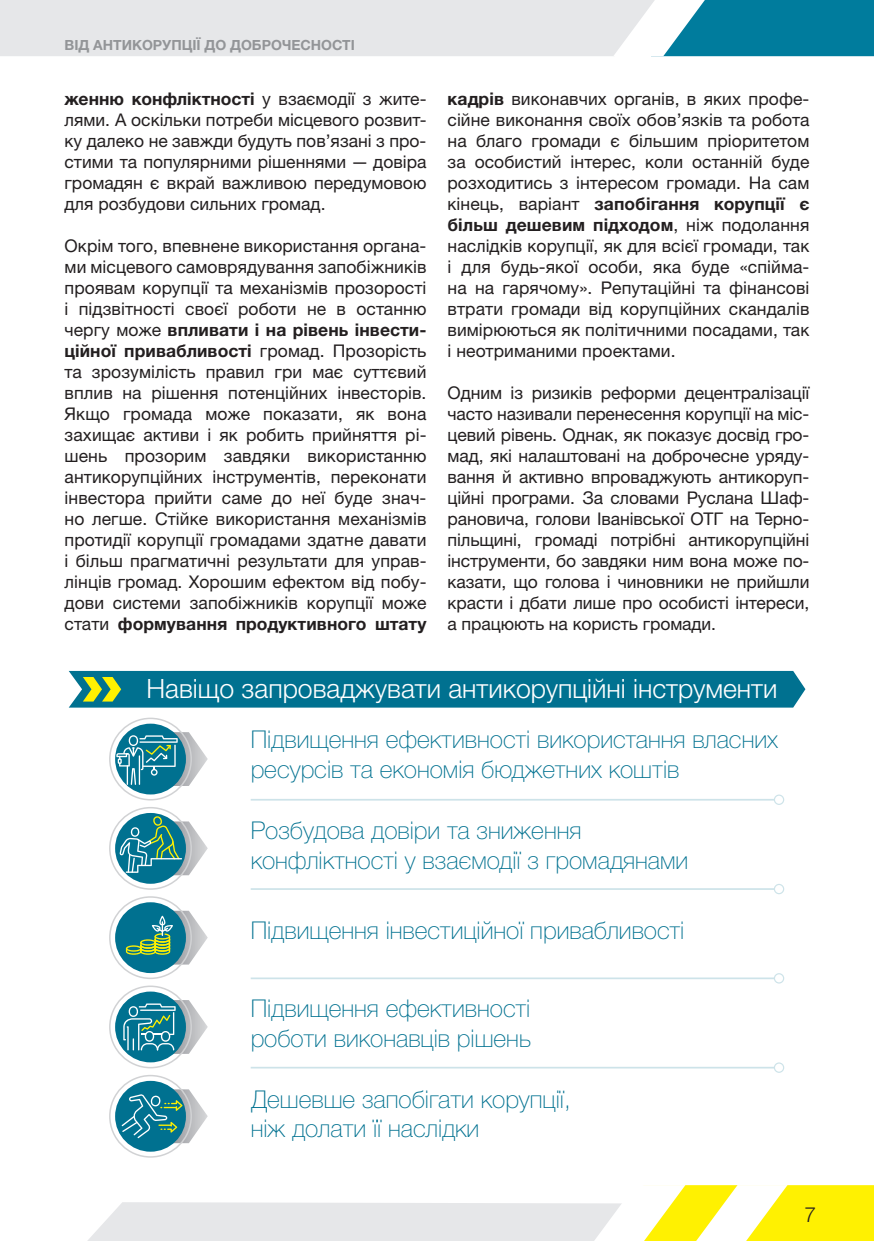
<style>
.page{position:relative;width:874px;height:1241px;background:#fff}
.page>*{position:absolute;margin:0;border:0;box-sizing:border-box;transform-origin:0 0}
.t1{font:300 26.6px "Helvetica Neue LTW1 G";color:#fff}
.t2{font:100 24.5px/29.4px "Helvetica Neue LTW1 G";color:#007190}
.t3{font:300 21px "Helvetica Neue LTW1 G";color:#231f20}
.t4{font:17.5px/21px "Helvetica Neue LTW1 G";color:#231f20;text-align:justify}
.t5{font:700 14px "Helvetica Neue LTW1 G";color:#939598}
.s1{font-weight:700}
</style>
<div class="page">
<div style="left:69px;top:670px;width:736px;height:37px;background:#007190"></div>
<div style="left:115px;top:723px;width:71px;height:71px;background:#007190;border-radius:50%"></div>
<div style="left:109px;top:717px;width:83px;height:83px;border:2px solid #d1d2d4;border-radius:50%"></div>
<div style="left:115px;top:812px;width:71px;height:71px;background:#007190;border-radius:50%"></div>
<div style="left:109px;top:806px;width:83px;height:83px;border:2px solid #d1d2d4;border-radius:50%"></div>
<div style="left:115px;top:902px;width:71px;height:70px;background:#007190;border-radius:50%"></div>
<div style="left:109px;top:896px;width:83px;height:82px;border:2px solid #d1d2d4;border-radius:50%"></div>
<div style="left:115px;top:991px;width:71px;height:71px;background:#007190;border-radius:50%"></div>
<div style="left:109px;top:985px;width:83px;height:83px;border:2px solid #d1d2d4;border-radius:50%"></div>
<div style="left:115px;top:1080px;width:71px;height:71px;background:#007190;border-radius:50%"></div>
<div style="left:109px;top:1074px;width:83px;height:83px;border:2px solid #d1d2d4;border-radius:50%"></div>
<hr style="left:250px;top:798px;width:528px;height:2px;background:#007190">
<svg style="left:773px;top:794px;width:10px;height:10px"></svg>
<hr style="left:250px;top:888px;width:528px;height:1px;background:#007190">
<svg style="left:773px;top:884px;width:10px;height:10px"></svg>
<hr style="left:250px;top:977px;width:528px;height:2px;background:#007190">
<svg style="left:773px;top:973px;width:10px;height:10px"></svg>
<hr style="left:250px;top:1066px;width:528px;height:2px;background:#007190">
<svg style="left:773px;top:1062px;width:10px;height:10px"></svg>
<svg style="left:116px;top:732px;width:92px;height:53px"></svg>
<svg style="left:119px;top:815px;width:89px;height:60px"></svg>
<svg style="left:126px;top:910px;width:82px;height:54px"></svg>
<svg style="left:123px;top:999px;width:85px;height:54px"></svg>
<svg style="left:122px;top:1089px;width:86px;height:53px"></svg>
<svg style="left:88px;top:1185px;width:785px;height:55px"></svg>
<svg style="left:0;top:0;width:873px;height:56px;background:#b5d1d9"></svg>
<p class="t5" style="left:64px;top:36px;width:292px">ВІД АНТИКОРУПЦІЇ ДО ДОБРОЧЕСНОСТІ</p>
<p class="t4" style="left:64px;top:88px;width:363px"><span class="s1">женню конфліктності</span> у взаємодії з жите&shy;лями. А оскільки потреби місцевого розвит&shy;ку далеко не завжди будуть пов’язані з про&shy;стими та популярними рішеннями — довіра громадян є вкрай важливою передумовою для розбудови сильних громад.</p>
<p class="t4" style="left:64px;top:235px;width:363px">Окрім того, впевнене використання органа&shy;ми місцевого самоврядування запобіжників проявам корупції та механізмів прозорості і підзвітності своєї роботи не в останню чергу може <span class="s1">впливати і на рівень інвести&shy;ційної привабливості</span> громад. Прозорість та зрозумілість правил гри має суттєвий вплив на рішення потенційних інвесторів.<br>Якщо громада може показати, як вона захищає активи і як робить прийняття рі&shy;шень прозорим завдяки використанню антикорупційних інструментів, переконати інвестора прийти саме до неї буде знач&shy;но легше. Стійке використання механізмів протидії корупції громадами здатне давати і більш прагматичні результати для управ&shy;лінців громад. Хорошим ефектом від побу&shy;дови системи запобіжників корупції може стати <span class="s1">формування продуктивного штату</span></p>
<p class="t4" style="left:447px;top:88px;width:363px"><span class="s1">кадрів</span> виконавчих органів, в яких профе&shy;сійне виконання своїх обов’язків та робота на благо громади є більшим пріоритетом за особистий інтерес, коли останній буде розходитись з інтересом громади. На сам кінець, варіант <span class="s1">запобігання корупції є більш дешевим підходом</span>, ніж подолання наслідків корупції, як для всієї громади, так і для будь-якої особи, яка буде «спійма&shy;на на гарячому». Репутаційні та фінансові втрати громади від корупційних скандалів вимірюються як політичними посадами, так і неотриманими проектами.</p>
<p class="t4" style="left:447px;top:382px;width:363px">Одним із ризиків реформи децентралізації часто називали перенесення корупції на міс&shy;цевий рівень. Однак, як показує досвід гро&shy;мад, які налаштовані на доброчесне уряду&shy;вання й активно впроваджують антикоруп&shy;ційні програми. За словами Руслана Шаф&shy;рановича, голови Іванівської ОТГ на Терно&shy;пільщині, громаді потрібні антикорупційні інструменти, бо завдяки ним вона може по&shy;казати, що голова і чиновники не прийшли красти і дбати лише про особисті інтереси, а працюють на користь громади.</p>
<h1 class="t1" style="left:146px;top:672px;width:632px">Навіщо запроваджувати антикорупційні інструменти</h1>
<h2 class="t2" style="left:250px;top:724px;width:528px">Підвищення ефективності використання власних ресурсів та економія бюджетних коштів</h2>
<h2 class="t2" style="left:250px;top:815px;width:439px">Розбудова довіри та зниження конфліктності у взаємодії з громадянами</h2>
<h2 class="t2" style="left:250px;top:915px;width:435px">Підвищення інвестиційної привабливості</h2>
<h2 class="t2" style="left:250px;top:993px;width:282px">Підвищення ефективності роботи виконавців рішень</h2>
<h2 class="t2" style="left:250px;top:1084px;width:321px">Дешевше запобігати корупції, ніж долати її наслідки</h2>
<p class="t3" style="left:804px;top:1201px;width:13px">7</p>
</div>
